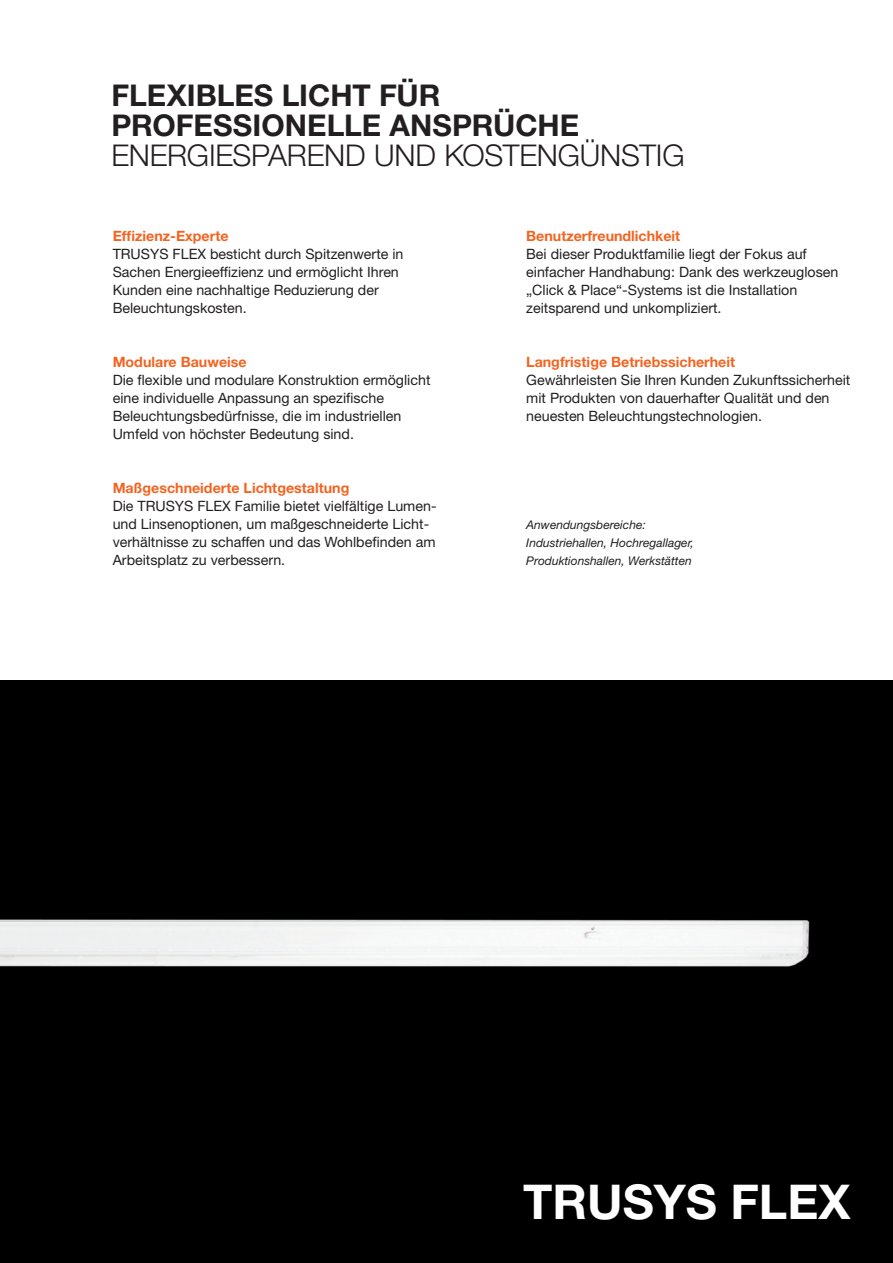
<style>
.page{position:relative;width:893px;height:1263px;background:#fff}
.page>*{position:absolute;margin:0;border:0;box-sizing:border-box;transform-origin:0 0}
.Lead_In_Text_14__18_5{font:700 48px "Helvetica Neue LT Std";color:#fff}
.t1{font:700 30px "Helvetica Neue LT Std";color:#231f20}
.t2{font:300 30px "Helvetica Neue LT Std";letter-spacing:-.005em;color:#231f20}
.Copy_Text_9_5___12{font:14.25px/18px "Helvetica Neue LT Std";color:#231f20}
.Copy_Text_9_5___12-2{font:700 14.25px "Helvetica Neue LT Std";color:#f36421}
.Copy_Text_9_5___12-3{font:italic 12px/18px "Helvetica Neue LT Std";color:#231f20}
</style>
<div class="page">
<img style="left:0;top:680px;width:879px;height:583px">
<p class="t1" style="left:112px;top:77px;width:330px">FLEXIBLES LICHT FÜR</p>
<p class="t1" style="left:112px;top:107px;width:469px">PROFESSIONELLE ANSPRÜCHE</p>
<p class="t2" style="left:112px;top:137px;width:574px">ENERGIESPAREND UND KOSTENGÜNSTIG</p>
<p class="Copy_Text_9_5___12-2" style="left:113px;top:227px;width:117px">Effizienz-Experte</p>
<p class="Copy_Text_9_5___12" style="left:113px;top:244px;width:292px">TRUSYS FLEX besticht durch Spitzenwerte in Sachen Energieeffizienz und ermöglicht Ihren Kunden eine nachhaltige Reduzierung der Beleuchtungskosten.</p>
<p class="Copy_Text_9_5___12-2" style="left:113px;top:353px;width:136px">Modulare Bauweise</p>
<p class="Copy_Text_9_5___12" style="left:113px;top:370px;width:319px">Die flexible und modulare Konstruktion ermöglicht eine individuelle Anpassung an spezifische</p>
<p class="Copy_Text_9_5___12" style="left:113px;top:406px;width:290px">Beleuchtungsbedürfnisse, die im industriellen<br>Umfeld von höchster Bedeutung sind.</p>
<p class="Copy_Text_9_5___12-2" style="left:113px;top:479px;width:238px">Maßgeschneiderte Lichtgestaltung</p>
<p class="Copy_Text_9_5___12" style="left:113px;top:496px;width:325px">Die TRUSYS FLEX Familie bietet vielfältige Lumen&shy;und Linsenoptionen, um maßgeschneiderte Licht&shy;verhältnisse zu schaffen und das Wohlbefinden am Arbeitsplatz zu verbessern.</p>
<p class="Copy_Text_9_5___12-2" style="left:526px;top:227px;width:156px">Benutzerfreundlichkeit</p>
<p class="Copy_Text_9_5___12" style="left:526px;top:244px;width:314px">Bei dieser Produktfamilie liegt der Fokus auf einfacher Handhabung: Dank des werkzeuglosen „Click &amp; Place“-Systems ist die Installation zeitsparend und unkompliziert.</p>
<p class="Copy_Text_9_5___12-2" style="left:526px;top:353px;width:210px">Langfristige Betriebssicherheit</p>
<p class="Copy_Text_9_5___12" style="left:526px;top:370px;width:326px">Gewährleisten Sie Ihren Kunden Zukunftssicherheit mit Produkten von dauerhafter Qualität und den neuesten Beleuchtungstechnologien.</p>
<p class="Copy_Text_9_5___12-3" style="left:526px;top:515px;width:169px">Anwendungsbereiche:<br>Industriehallen, Hochregallager,</p>
<p class="Copy_Text_9_5___12-3" style="left:526px;top:551px;width:167px">Produktionshallen, Werkstätten</p>
<p class="Lead_In_Text_14__18_5" style="left:523px;top:1172px;width:329px">TRUSYS FLEX</p>
</div>
